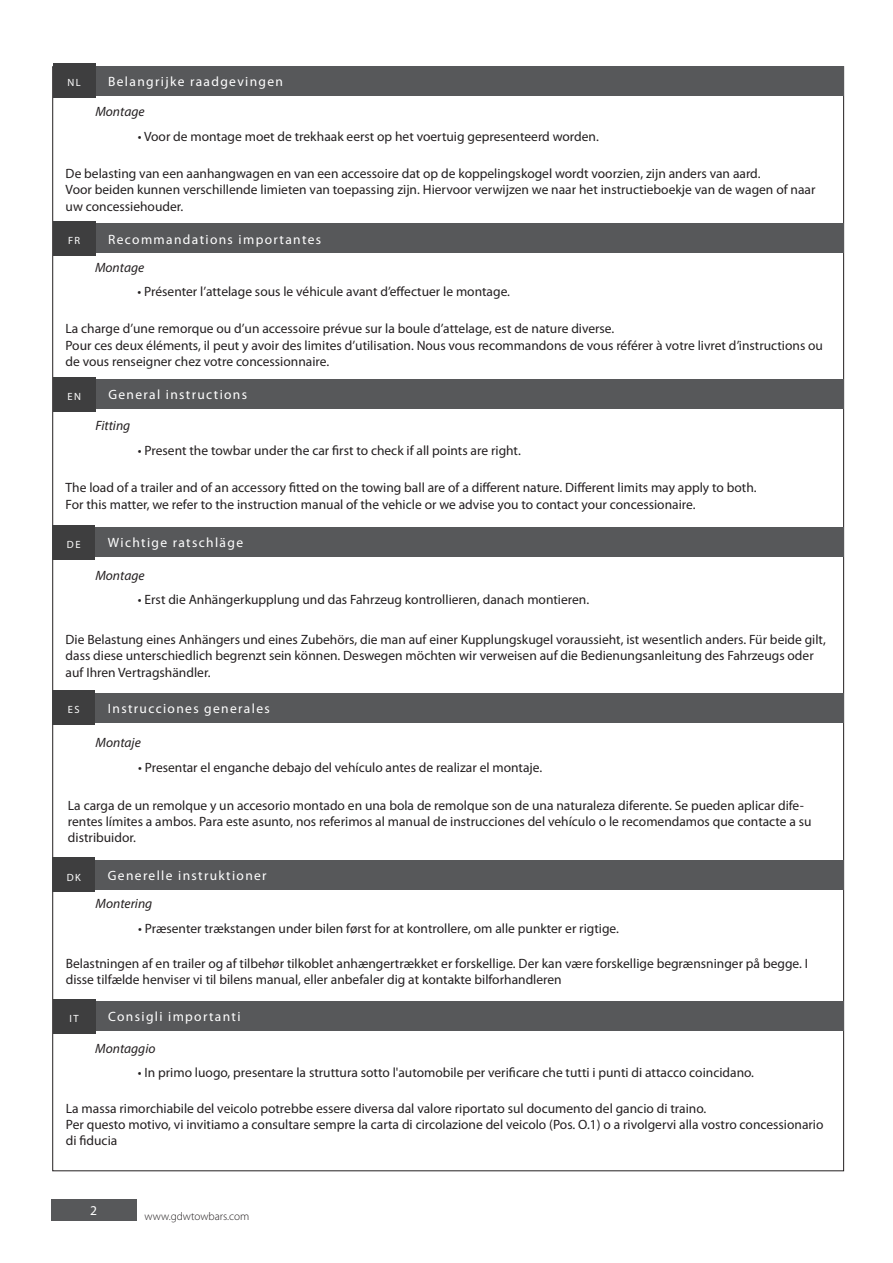
<style>
.page{position:relative;width:893px;height:1263px;background:#fff}
.page>*{position:absolute;margin:0;border:0;box-sizing:border-box;transform-origin:0 0}
.t1{font:13.5px/16.2px "Myriad Pro";color:#231f20}
.Tussentitel_Links{font:13.5px "Myriad Pro";letter-spacing:.1em;color:#fff}
.t2{font:italic 13.5px "Myriad Pro";color:#231f20}
.t3{font:13.5px "Myriad Pro";color:#fff}
.t4{font:300 11.25px "Myriad Pro";color:#231f20}
.Tussentitel_Links-2{font:10.5px "Myriad Pro";letter-spacing:.145em;color:#fff}
</style>
<div class="page">
<div style="left:51px;top:1199px;width:85px;height:21px;background:#57585a"></div>
<div style="left:53px;top:66px;width:791px;height:30px;background:#57585a"></div>
<div style="left:53px;top:527px;width:791px;height:30px;background:#57585a"></div>
<div style="left:53px;top:223px;width:791px;height:30px;background:#57585a"></div>
<div style="left:53px;top:64px;width:42px;height:34px;background:#3e3e3f"></div>
<div style="left:53px;top:221px;width:42px;height:34px;background:#3e3e3f"></div>
<div style="left:53px;top:525px;width:42px;height:34px;background:#3e3e3f"></div>
<div style="left:53px;top:379px;width:791px;height:30px;background:#57585a"></div>
<div style="left:53px;top:377px;width:42px;height:34px;background:#3e3e3f"></div>
<div style="left:53px;top:693px;width:790px;height:29px;background:#57585a"></div>
<div style="left:53px;top:691px;width:42px;height:34px;background:#3e3e3f"></div>
<div style="left:53px;top:860px;width:790px;height:30px;background:#57585a"></div>
<div style="left:53px;top:858px;width:42px;height:34px;background:#3e3e3f"></div>
<div style="left:53px;top:1001px;width:791px;height:30px;background:#57585a"></div>
<div style="left:53px;top:999px;width:42px;height:34px;background:#3e3e3f"></div>
<p class="Tussentitel_Links-2" style="left:67px;top:76px;width:15px">NL</p>
<p class="Tussentitel_Links" style="left:108px;top:73px;width:176px">Belangrijke raadgevingen</p>
<p class="t2" style="left:95px;top:104px;width:51px">Montage</p>
<p class="t1" style="left:138px;top:128px;width:462px">• Voor de montage moet de trekhaak eerst op het voertuig gepresenteerd worden.</p>
<p class="t1" style="left:66px;top:165px;width:696px">De belasting van een aanhangwagen en van een accessoire dat op de koppelingskogel wordt voorzien, zijn anders van aard.</p>
<p class="t1" style="left:66px;top:181px;width:751px">Voor beiden kunnen verschillende limieten van toepassing zijn. Hiervoor verwijzen we naar het instructieboekje van de wagen of naar uw concessiehouder.</p>
<p class="Tussentitel_Links-2" style="left:68px;top:234px;width:14px">FR</p>
<p class="Tussentitel_Links" style="left:108px;top:231px;width:215px">Recommandations importantes</p>
<p class="t2" style="left:95px;top:259px;width:51px">Montage</p>
<p class="t1" style="left:138px;top:283px;width:374px">• Présenter l’attelage sous le véhicule avant d’effectuer le montage.</p>
<p class="t1" style="left:65px;top:320px;width:550px">La charge d’une remorque ou d’un accessoire prévue sur la boule d’attelage, est de nature diverse.</p>
<p class="t1" style="left:65px;top:337px;width:759px">Pour ces deux éléments, il peut y avoir des limites d’utilisation. Nous vous recommandons de vous référer à votre livret d’instructions ou de vous renseigner chez votre concessionnaire.</p>
<p class="Tussentitel_Links-2" style="left:67px;top:390px;width:15px">EN</p>
<p class="Tussentitel_Links" style="left:108px;top:387px;width:140px">General instructions</p>
<p class="t2" style="left:95px;top:417px;width:36px">Fitting</p>
<p class="t1" style="left:138px;top:442px;width:384px">• Present the towbar under the car first to check if all points are right.</p>
<p class="t1" style="left:66px;top:480px;width:693px">The load of a trailer and of an accessory fitted on the towing ball are of a different nature. Different limits may apply to both.</p>
<p class="t1" style="left:66px;top:496px;width:631px">For this matter, we refer to the instruction manual of the vehicle or we advise you to contact your concessionaire.</p>
<p class="Tussentitel_Links-2" style="left:67px;top:538px;width:15px">DE</p>
<p class="Tussentitel_Links" style="left:108px;top:534px;width:137px">Wichtige ratschläge</p>
<p class="t2" style="left:95px;top:567px;width:51px">Montage</p>
<p class="t1" style="left:138px;top:591px;width:453px">• Erst die Anhängerkupplung und das Fahrzeug kontrollieren, danach montieren.</p>
<p class="t1" style="left:66px;top:631px;width:762px">Die Belastung eines Anhängers und eines Zubehörs, die man auf einer Kupplungskugel voraussieht, ist wesentlich anders. Für beide gilt, dass diese unterschiedlich begrenzt sein können. Deswegen möchten wir verweisen auf die Bedienungsanleitung des Fahrzeugs oder auf Ihren Vertragshändler.</p>
<p class="Tussentitel_Links-2" style="left:68px;top:703px;width:13px">ES</p>
<p class="Tussentitel_Links" style="left:108px;top:700px;width:163px">Instrucciones generales</p>
<p class="t2" style="left:96px;top:734px;width:47px">Montaje</p>
<p class="t1" style="left:138px;top:759px;width:406px">• Presentar el enganche debajo del vehículo antes de realizar el montaje.</p>
<p class="t1" style="left:68px;top:797px;width:745px">La carga de un remolque y un accesorio montado en una bola de remolque son de una naturaleza diferente. Se pueden aplicar dife&shy;rentes límites a ambos. Para este asunto, nos referimos al manual de instrucciones del vehículo o le recomendamos que contacte a su distribuidor.</p>
<p class="Tussentitel_Links-2" style="left:67px;top:870px;width:16px">DK</p>
<p class="Tussentitel_Links" style="left:108px;top:867px;width:160px">Generelle instruktioner</p>
<p class="t2" style="left:96px;top:895px;width:58px">Montering</p>
<p class="t1" style="left:138px;top:920px;width:482px">• Præsenter trækstangen under bilen først for at kontrollere, om alle punkter er rigtige.</p>
<p class="t1" style="left:66px;top:955px;width:744px">Belastningen af en trailer og af tilbehør tilkoblet anhængertrækket er forskellige. Der kan være forskellige begrænsninger på begge. I disse tilfælde henviser vi til bilens manual, eller anbefaler dig at kontakte bilforhandleren</p>
<p class="Tussentitel_Links-2" style="left:70px;top:1012px;width:11px">IT</p>
<p class="Tussentitel_Links" style="left:108px;top:1008px;width:134px">Consigli importanti</p>
<p class="t2" style="left:95px;top:1040px;width:62px">Montaggio</p>
<p class="t1" style="left:138px;top:1064px;width:618px">• In primo luogo, presentare la struttura sotto l'automobile per verificare che tutti i punti di attacco coincidano.</p>
<p class="t1" style="left:66px;top:1100px;width:642px">La massa rimorchiabile del veicolo potrebbe essere diversa dal valore riportato sul documento del gancio di traino.</p>
<p class="t1" style="left:66px;top:1116px;width:759px">Per questo motivo, vi invitiamo a consultare sempre la carta di circolazione del veicolo (Pos. O.1) o a rivolgervi alla vostro concessionario di fiducia</p>
<p class="t3" style="left:90px;top:1202px;width:8px">2</p>
<p class="t4" style="left:145px;top:1210px;width:106px">www.gdwtowbars.com</p>
</div>
